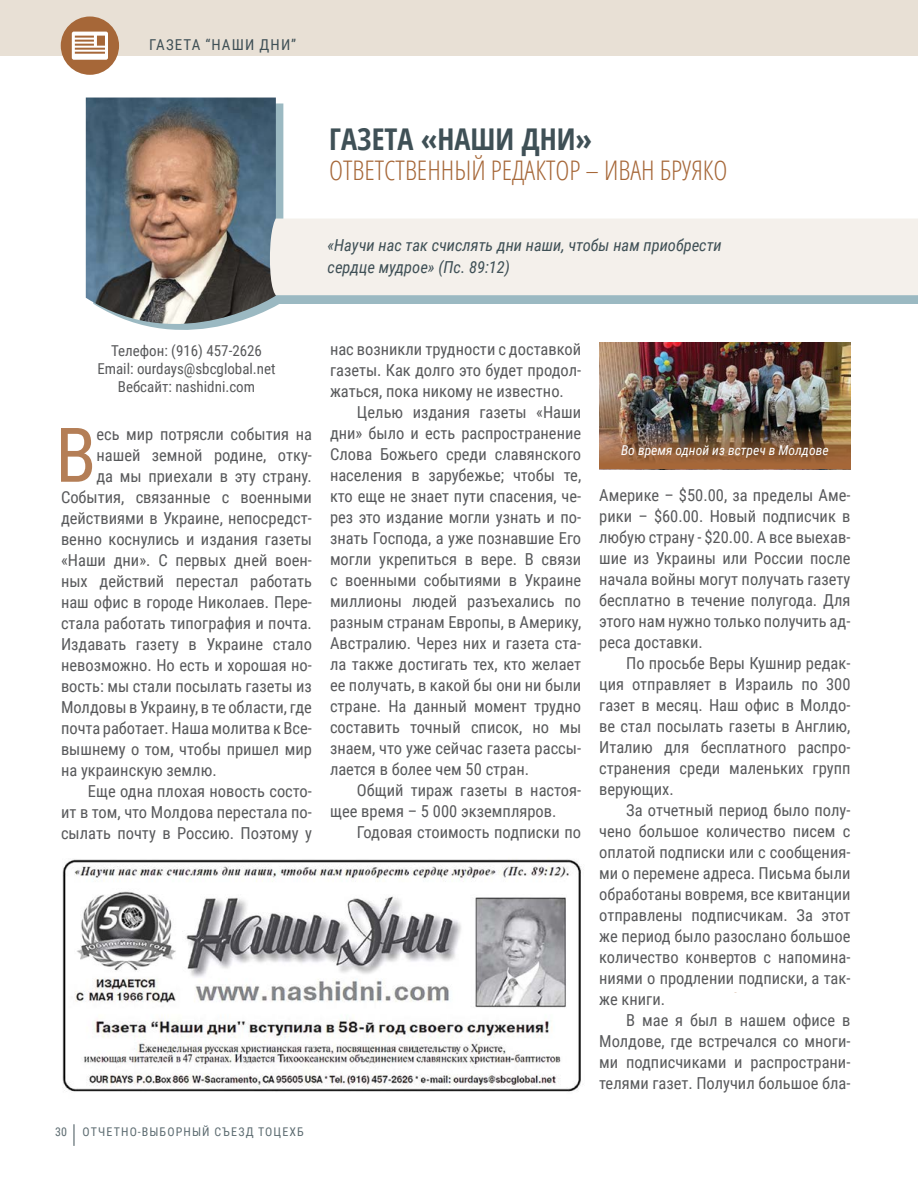
<style>
.page{position:relative;width:918px;height:1188px;background:#fff}
.page>*{position:absolute;margin:0;border:0;box-sizing:border-box;transform-origin:0 0}
.t1{font:75.6px "Roboto Condensed";color:#b47e56}
.t2{font:700 30px "Open Sans Condensed";color:#3f5056}
.t3{font:300 27px "Open Sans Condensed";color:#a66738}
.t4{font:16.5px/21px "Roboto Condensed";color:#58595b;text-align:justify}
.t5{font:italic 16.5px/22.5px "Roboto Condensed";color:#3f5056}
.t6{font:15px/18px "Roboto Condensed";color:#58595b;text-align:center}
.t7{font:15px "Roboto Condensed";letter-spacing:.075em;color:#3f5056}
.t8{font:italic 13.65px "Roboto Condensed";color:#fff}
.t9{font:12px "Roboto Condensed";letter-spacing:.095em;color:#5d6c71}
</style>
<div class="page">
<div style="left:0;top:0;width:918px;height:56px;background:#e8e0d5"></div>
<svg style="left:147px;top:103px;width:136px;height:227px;fill:#9bb9c2"></svg>
<div style="left:270px;top:227px;width:648px;height:77px;background:#9bb9c2"></div>
<img style="left:86px;top:98px;width:190px;height:228px">
<div style="left:270px;top:219px;width:648px;height:76px;background:#f4f0eb"></div>
<img style="left:62px;top:859px;width:520px;height:233px">
<img style="left:599px;top:343px;width:251px;height:127px">
<div style="left:61px;top:17px;width:58px;height:58px;background:#a66738;border-radius:50%"></div>
<svg style="left:72px;top:32px;width:36px;height:28px"></svg>
<svg style="left:74px;top:1124px;width:1px;height:22px"></svg>
<img style="left:599px;top:427px;width:251px;height:42px">
<p class="t7" style="left:149px;top:34px;width:148px">ГАЗЕТА “НАШИ ДНИ”</p>
<h2 class="t2" style="left:329px;top:119px;width:265px">ГАЗЕТА «НАШИ ДНИ»</h2>
<h3 class="t3" style="left:329px;top:152px;width:400px">ОТВЕТСТВЕННЫЙ РЕДАКТОР – ИВАН БРУЯКО</h3>
<p class="t5" style="left:328px;top:233px;width:396px">«Научи нас так счислять дни наши, чтобы нам приобрести сердце мудрое» (Пс. 89:12)</p>
<p class="t6" style="left:97px;top:341px;width:180px">Телефон: (916) 457-2626<br>Email: ourdays@sbcglobal.net<br>Вебсайт: nashidni.com</p>
<h1 class="t1" style="left:55px;top:402px;width:43px">В</h1>
<p class="t4" style="left:96px;top:423px;width:217px">есь мир потрясли события на</p>
<p class="t4" style="left:96px;top:444px;width:217px">нашей земной родине, отку-</p>
<p class="t4" style="left:96px;top:465px;width:217px">да мы приехали в эту страну.</p>
<p class="t4" style="left:61px;top:486px;width:252px">События, связанные с военными</p>
<p class="t4" style="left:61px;top:507px;width:252px">действиями в Украине, непосредст-</p>
<p class="t4" style="left:61px;top:528px;width:253px">венно коснулись и издания газеты</p>
<p class="t4" style="left:61px;top:549px;width:252px">«Наши дни». С первых дней воен-</p>
<p class="t4" style="left:61px;top:570px;width:252px">ных действий перестал работать</p>
<p class="t4" style="left:61px;top:591px;width:252px">наш офис в городе Николаев. Пере-</p>
<p class="t4" style="left:61px;top:612px;width:252px">стала работать типография и почта.</p>
<p class="t4" style="left:61px;top:633px;width:252px">Издавать газету в Украине стало</p>
<p class="t4" style="left:61px;top:654px;width:253px">невозможно. Но есть и хорошая но-</p>
<p class="t4" style="left:61px;top:675px;width:252px">вость: мы стали посылать газеты из</p>
<p class="t4" style="left:61px;top:696px;width:252px">Молдовы в Украину, в те области, где</p>
<p class="t4" style="left:61px;top:717px;width:252px">почта работает. Наша молитва к Все-</p>
<p class="t4" style="left:61px;top:738px;width:252px">вышнему о том, чтобы пришел мир</p>
<p class="t4" style="left:61px;top:759px;width:157px">на украинскую землю.</p>
<p class="t4" style="left:88px;top:780px;width:225px">Еще одна плохая новость состо-</p>
<p class="t4" style="left:61px;top:801px;width:252px">ит в том, что Молдова перестала по-</p>
<p class="t4" style="left:61px;top:822px;width:253px">сылать почту в Россию. Поэтому у</p>
<p class="t4" style="left:330px;top:338px;width:253px">нас возникли трудности с доставкой газеты. Как долго это будет продол&shy;жаться, пока никому не известно.</p>
<p class="t4" style="left:330px;top:401px;width:253px;text-indent:27px">Целью издания газеты «Наши дни» было и есть распространение Слова Божьего среди славянского населения в зарубежье; чтобы те, кто еще не знает пути спасения, че&shy;рез это издание могли узнать и по&shy;знать Господа, а уже познавшие Его могли укрепиться в вере. В связи с военными событиями в Украине миллионы людей разъехались по разным странам Европы, в Америку, Австралию. Через них и газета ста&shy;ла также достигать тех, кто желает ее получать, в какой бы они ни были стране. На данный момент трудно составить точный список, но мы знаем, что уже сейчас газета рассы&shy;лается в более чем 50 стран.</p>
<p class="t4" style="left:330px;top:779px;width:253px;text-indent:27px">Общий тираж газеты в настоя&shy;щее время – 5 000 экземпляров.</p>
<p class="t4" style="left:357px;top:821px;width:226px">Годовая стоимость подписки по</p>
<p class="t9" style="left:55px;top:1123px;width:13px">30</p>
<p class="t9" style="left:83px;top:1123px;width:223px">ОТЧЕТНО-ВЫБОРНЫЙ СЪЕЗД ТОЦЕХБ</p>
<p class="t8" style="left:621px;top:440px;width:209px">Во время одной из встреч в Молдове</p>
<p class="t4" style="left:599px;top:484px;width:253px">Америке – $50.00, за пределы Аме&shy;рики – $60.00. Новый подписчик в любую страну - $20.00. А все выехав&shy;шие из Украины или России после начала войны могут получать газету бесплатно в течение полугода. Для этого нам нужно только получить ад&shy;реса доставки.</p>
<p class="t4" style="left:599px;top:652px;width:253px;text-indent:27px">По просьбе Веры Кушнир редак&shy;ция отправляет в Израиль по 300 газет в месяц. Наш офис в Молдо&shy;ве стал посылать газеты в Англию, Италию для бесплатного распро&shy;странения среди маленьких групп верующих.</p>
<p class="t4" style="left:599px;top:799px;width:253px;text-indent:27px">За отчетный период было полу&shy;чено большое количество писем с оплатой подписки или с сообщения&shy;ми о перемене адреса. Письма были обработаны вовремя, все квитанции отправлены подписчикам. За этот же период было разослано большое количество конвертов с напомина&shy;ниями о продлении подписки, а так&shy;же книги.</p>
<p class="t4" style="left:599px;top:1009px;width:253px;text-indent:27px">В мае я был в нашем офисе в Молдове, где встречался со многи&shy;ми подписчиками и распространи&shy;телями газет. Получил большое бла-</p>
</div>
